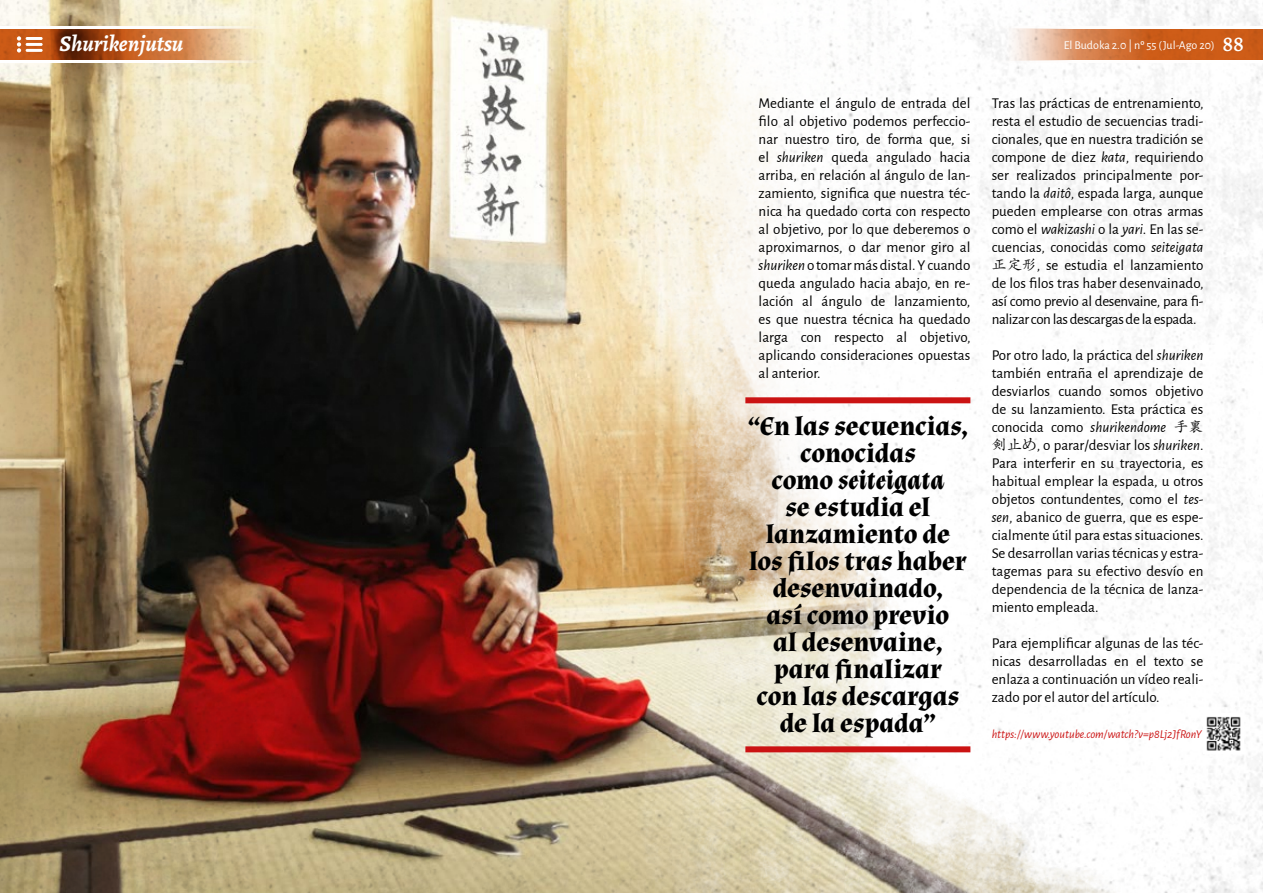
<style>
.page{position:relative;width:1263px;height:893px;background:#fff}
.page>*{position:absolute;margin:0;border:0;box-sizing:border-box;transform-origin:0 0}
.t1{font:700 27px/27px "Almendra";color:#000;text-align:center}
.t2{font:italic 700 22.5px "Alegreya";color:#fff}
.t3{font:15px/18px "Alegreya Sans";color:#000;text-align:justify}
.t4{font:italic 12px "Alegreya Sans";color:#cb1313}
.t5{font:12px "Alegreya Sans";color:#fff}
.s1{font-family:"Alegreya";font-weight:500;font-size:22.5px}
.s2{font-style:italic}
.s3{font-family:"Adobe Kaiti Std"}
</style>
<div class="page">
<img style="left:1127px;top:0;width:136px;height:893px">
<img style="left:0;top:0;width:1127px;height:893px">
<img style="left:1203px;top:713px;width:40px;height:40px">
<div style="left:745px;top:746px;width:225px;height:6px;background:#cb1313"></div>
<div style="left:745px;top:397px;width:225px;height:6px;background:#cb1313"></div>
<svg style="left:0;top:28px;width:271px;height:33px;background:#c47e4f"></svg>
<svg style="left:0;top:27px;width:271px;height:1px"></svg>
<svg style="left:0;top:61px;width:271px;height:2px"></svg>
<svg style="left:992px;top:28px;width:271px;height:33px;background:#da8d5f"></svg>
<hr style="left:992px;top:27px;width:271px;height:1px;background:#fffefe">
<hr style="left:992px;top:61px;width:271px;height:2px;background:#fffefe">
<svg style="left:17px;top:36px;width:4px;height:17px"></svg>
<hr style="left:26px;top:37px;width:17px;height:3px;background:#fff">
<hr style="left:26px;top:43px;width:17px;height:3px;background:#fff">
<hr style="left:26px;top:49px;width:17px;height:3px;background:#fff">
<h2 class="t2" style="left:60px;top:28px;width:125px">Shurikenjutsu</h2>
<p class="t5" style="left:1064px;top:37px;width:182px">El Budoka 2.0 | nº 55 (Jul-Ago 20) <span class="s1">88</span></p>
<p class="t3" style="left:759px;top:93px;width:213px">Mediante el ángulo de entrada del filo al objetivo podemos perfeccio&shy;nar nuestro tiro, de forma que, si el <span class="s2">shuriken</span> queda angulado hacia arriba, en relación al ángulo de lan&shy;zamiento, significa que nuestra téc&shy;nica ha quedado corta con respecto al objetivo, por lo que deberemos o aproximarnos, o dar menor giro al <span class="s2">shuriken</span> o tomar más distal. Y cuando queda angulado hacia abajo, en re&shy;lación al ángulo de lanzamiento, es que nuestra técnica ha quedado larga con respecto al objetivo, aplicando consideraciones opuestas al anterior.</p>
<p class="t3" style="left:992px;top:93px;width:213px">Tras las prácticas de entrenamiento, resta el estudio de secuencias tradi&shy;cionales, que en nuestra tradición se compone de diez <span class="s2">kata</span>, requiriendo ser realizados principalmente por&shy;tando la <span class="s2">daitô</span>, espada larga, aunque pueden emplearse con otras armas como el <span class="s2">wakizashi</span> o la <span class="s2">yari</span>. En las se&shy;cuencias, conocidas como <span class="s2">seiteigata</span><span class="s3">正定形</span>, se estudia el lanzamiento de los filos tras haber desenvainado, así como previo al desenvaine, para fi&shy;nalizar con las descargas de la espada.</p>
<p class="t3" style="left:992px;top:345px;width:213px">Por otro lado, la práctica del <span class="s2">shuriken </span>también entraña el aprendizaje de desviarlos cuando somos objetivo de su lanzamiento. Esta práctica es conocida como <span class="s2">shurikendome</span> <span class="s3">手裏剣止め</span>, o parar/desviar los <span class="s2">shuriken</span>.<br>Para interferir en su trayectoria, es habitual emplear la espada, u otros objetos contundentes, como el <span class="s2">tes&shy;sen</span>, abanico de guerra, que es espe&shy;cialmente útil para estas situaciones.<br>Se desarrollan varias técnicas y estra&shy;tagemas para su efectivo desvío en dependencia de la técnica de lanza&shy;miento empleada.</p>
<p class="t3" style="left:992px;top:633px;width:213px">Para ejemplificar algunas de las téc&shy;nicas desarrolladas en el texto se enlaza a continuación un vídeo reali&shy;zado por el autor del artículo.</p>
<p class="t4" style="left:992px;top:726px;width:212px">https://www.youtube.com/watch?v=p8Lj2JfRonY</p>
<h1 class="t1" style="left:748px;top:412px;width:222px">“En las secuencias, conocidas<br>como <span class="s2">seiteigata<br></span>se estudia el lanzamiento de los filos tras haber desenvainado,<br>así como previo<br>al desenvaine, para finalizar<br>con las descargas de la espada”</h1>
</div>
